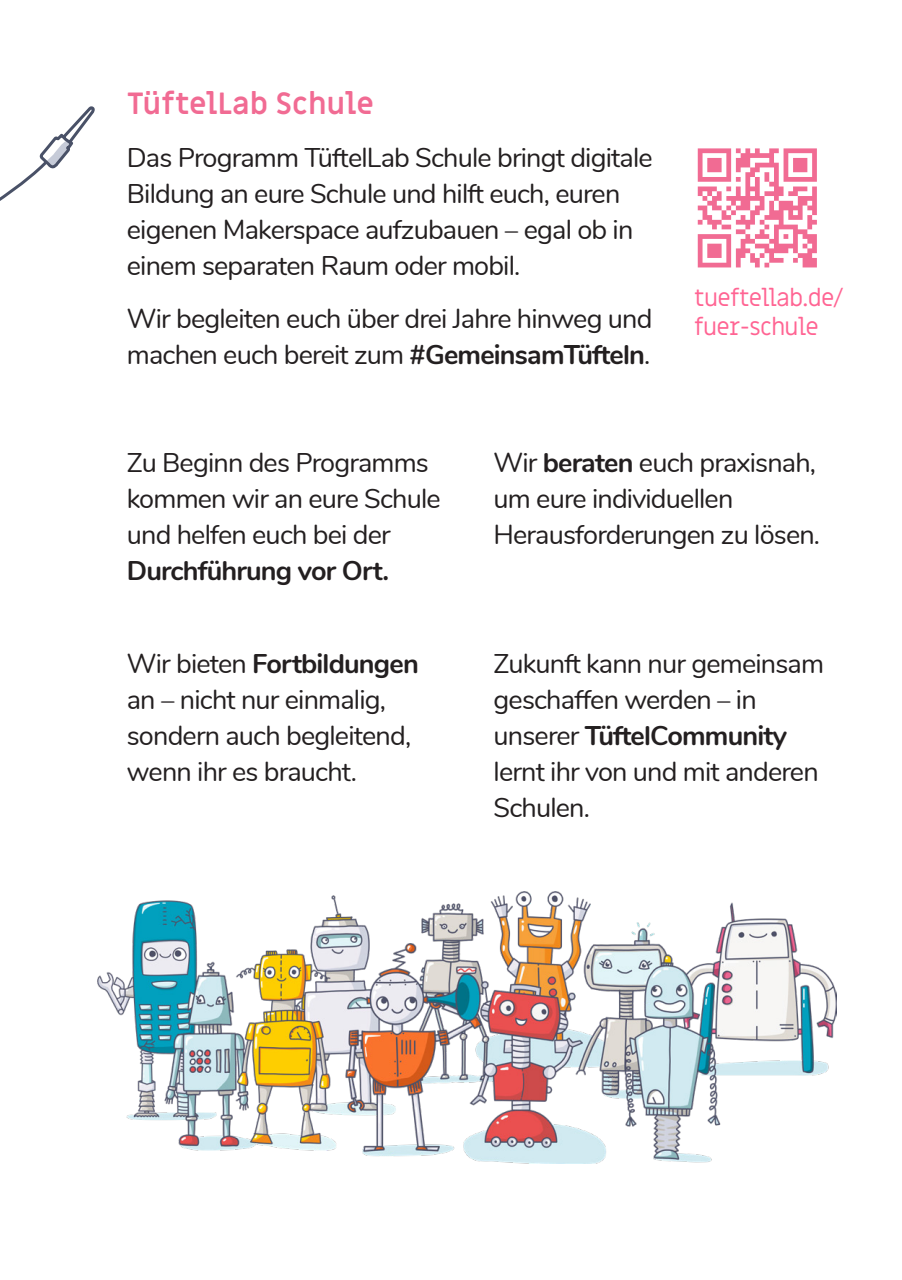
<style>
.page{position:relative;width:902px;height:1280px;background:#fff}
.page>*{position:absolute;margin:0;border:0;box-sizing:border-box;transform-origin:0 0}
.t1{font:700 30px "Miriam Libre";color:#f16b93}
.Fließtext{font:27px/36px "Nunito";letter-spacing:-.03em;color:#231f20}
.t2{font:24px/28.8px "Miriam Libre";letter-spacing:-.035em;color:#ff6493}
.s1{font-weight:700}
</style>
<div class="page">
<img style="left:97px;top:892px;width:739px;height:272px">
<svg style="left:0;top:107px;width:95px;height:94px"></svg>
<svg style="left:697px;top:148px;width:119px;height:119px"></svg>
<p class="t1" style="left:127px;top:85px;width:249px">TüftelLab Schule</p>
<p class="Fließtext" style="left:127px;top:138px;width:527px">Das Programm TüftelLab Schule bringt digitale Bildung an eure Schule und hilft euch, euren eigenen Makerspace aufzubauen – egal ob in einem separaten Raum oder mobil.</p>
<p class="Fließtext" style="left:127px;top:299px;width:527px">Wir begleiten euch über drei Jahre hinweg und machen euch bereit zum <span class="s1">#GemeinsamTüfteln</span>.</p>
<p class="t2" style="left:694px;top:284px;width:151px">tueftellab.de/ fuer-schule</p>
<p class="Fließtext" style="left:127px;top:443px;width:315px">Zu Beginn des Programms kommen wir an eure Schule und helfen euch bei der<br><span class="s1">Durchführung vor Ort.</span></p>
<p class="Fließtext" style="left:127px;top:644px;width:293px">Wir bieten <span class="s1">Fortbildungen </span>an – nicht nur einmalig, sondern auch begleitend, wenn ihr es braucht.</p>
<p class="Fließtext" style="left:493px;top:443px;width:324px">Wir <span class="s1">beraten</span> euch praxisnah, um eure individuellen</p>
<p class="Fließtext" style="left:493px;top:515px;width:328px">Herausforderungen zu lösen.</p>
<p class="Fließtext" style="left:493px;top:644px;width:332px">Zukunft kann nur gemeinsam geschaffen werden – in unserer <span class="s1">TüftelCommunity </span>lernt ihr von und mit anderen<br>Schulen.</p>
</div>
